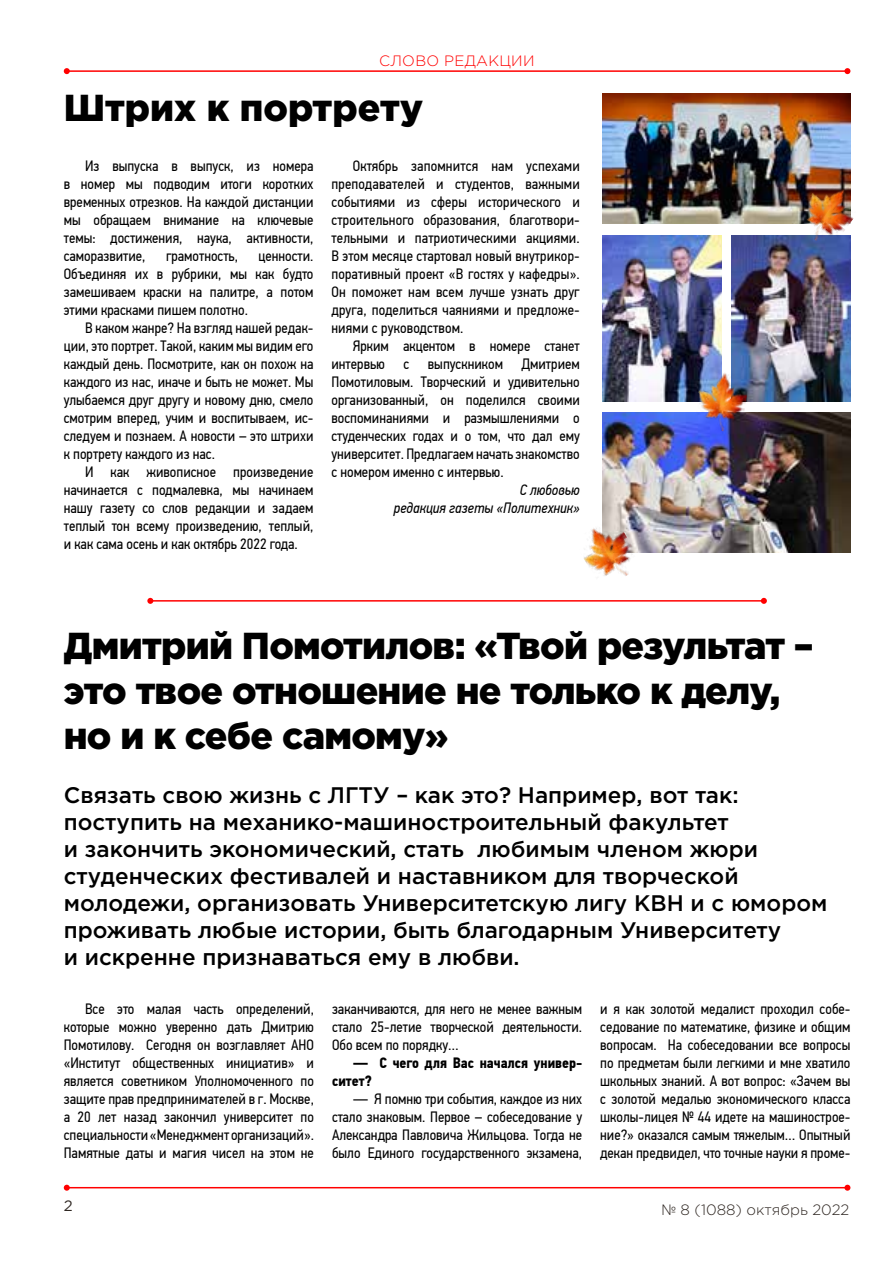
<style>
.page{position:relative;width:893px;height:1263px;background:#fff}
.page>*{position:absolute;margin:0;border:0;box-sizing:border-box;transform-origin:0 0}
.t1{font:900 37.5px/45px "Gotham Pro";letter-spacing:-.02em;color:#000}
.t2{font:900 37.5px "Gotham Pro";color:#000}
.t3{font:500 22.5px/27px "Gotham Pro";color:#000}
.t4{font:15px/18px "PF Din Text Cond Pro";color:#000;text-align:justify}
.t5{font:italic 15px/18px "PF Din Text Cond Pro";color:#000;text-align:right}
.t6{font:700 15px/18px "PF Din Text Cond Pro";color:#000}
.t7{font:300 15px "Gotham Pro";color:#2f2722}
.t8{font:300 15px "Gotham Pro";letter-spacing:.02em;color:#f00}
.t9{font:15px "Gotham Pro";color:#2f2722}
</style>
<div class="page">
<hr style="left:67px;top:70px;width:780px;height:2px;background:#f00">
<svg style="left:64px;top:68px;width:6px;height:6px"></svg>
<svg style="left:844px;top:68px;width:6px;height:6px"></svg>
<hr style="left:67px;top:1187px;width:780px;height:1px;background:#f00">
<svg style="left:64px;top:1185px;width:6px;height:6px"></svg>
<svg style="left:844px;top:1185px;width:6px;height:6px"></svg>
<hr style="left:150px;top:600px;width:614px;height:2px;background:#f00">
<svg style="left:147px;top:598px;width:6px;height:6px"></svg>
<svg style="left:761px;top:598px;width:6px;height:6px"></svg>
<img style="left:602px;top:235px;width:119px;height:167px">
<img style="left:731px;top:235px;width:119px;height:167px">
<img style="left:602px;top:94px;width:248px;height:130px">
<img style="left:602px;top:412px;width:248px;height:141px">
<img style="left:583px;top:516px;width:60px;height:60px">
<img style="left:791px;top:176px;width:63px;height:75px">
<img style="left:693px;top:369px;width:57px;height:65px">
<p class="t8" style="left:379px;top:53px;width:157px">СЛОВО РЕДАКЦИИ</p>
<h1 class="t2" style="left:64px;top:86px;width:361px">Штрих к портрету</h1>
<p class="t4" style="left:64px;top:157px;width:251px;text-indent:21px">Из выпуска в выпуск, из номера в номер мы подводим итоги коротких временных отрезков. На каждой дистанции мы обращаем внимание на ключевые темы: достижения, наука, активности, саморазвитие,</p>
<p class="t4" style="left:331px;top:157px;width:250px;text-indent:21px">Октябрь запомнится нам успехами преподавателей и студентов, важными событиями из сферы исторического и строительного образования, благотвори&shy;тельными и патриотическими акциями.<br>В этом месяце стартовал новый внутрикор&shy;поративный проект «В гостях у кафедры».<br>Он поможет нам всем лучше узнать друг друга, поделиться чаяниями и предложе&shy;ниями с руководством.</p>
<p class="t4" style="left:331px;top:337px;width:250px;text-indent:21px">Ярким акцентом в номере станет интервью с выпускником Дмитрием Помотиловым. Творческий и удивительно организованный, он поделился своими воспоминаниями и размышлениями о студенческих годах и о том, что дал ему университет. Предлагаем начать знакомство с номером именно с интервью.</p>
<p class="t5" style="left:394px;top:481px;width:187px">С любовью<br>редакция газеты «Политехник»</p>
<p class="t4" style="left:64px;top:247px;width:251px;text-indent:195px">ценности.<br>Объединяя их в рубрики, мы как будто замешиваем краски на палитре, а потом этими красками пишем полотно.</p>
<p class="t4" style="left:64px;top:319px;width:251px;text-indent:21px">В каком жанре? На взгляд нашей редак&shy;ции, это портрет. Такой, каким мы видим его каждый день. Посмотрите, как он похож на каждого из нас, иначе и быть не может. Мы улыбаемся друг другу и новому дню, смело смотрим вперед, учим и воспитываем, ис&shy;следуем и познаем. А новости – это штрихи к портрету каждого из нас.</p>
<p class="t4" style="left:64px;top:463px;width:251px;text-indent:21px">И как живописное произведение начинается с подмалевка, мы начинаем нашу газету со слов редакции и задаем теплый тон всему произведению, теплый, и как сама осень и как октябрь 2022 года.</p>
<p class="t4" style="left:166px;top:247px;width:74px">грамотность,</p>
<h1 class="t1" style="left:64px;top:622px;width:751px">Дмитрий Помотилов: «Твой результат – это твое отношение не только к делу, но и к себе самому»</h1>
<p class="t3" style="left:64px;top:781px;width:765px">Связать свою жизнь с ЛГТУ – как это? Например, вот так: поступить на механико-машиностроительный факультет<br>и закончить экономический, стать любимым членом жюри студенческих фестивалей и наставником для творческой молодежи, организовать Университетскую лигу КВН и с юмором проживать любые истории, быть благодарным Университету<br>и искренне признаваться ему в любви.</p>
<p class="t4" style="left:64px;top:1000px;width:252px;text-indent:21px">Все это малая часть определений, которые можно уверенно дать Дмитрию Помотилову. Сегодня он возглавляет АНО «Институт общественных инициатив» и является советником Уполномоченного по защите прав предпринимателей в г. Москве, а 20 лет назад закончил университет по специальности «Менеджмент организаций».<br>Памятные даты и магия чисел на этом не</p>
<p class="t4" style="left:332px;top:1000px;width:252px">заканчиваются, для него не менее важным стало 25-летие творческой деятельности.<br>Обо всем по порядку…</p>
<p class="t4" style="left:600px;top:1000px;width:252px">и я как золотой медалист проходил собе&shy;седование по математике, физике и общим вопросам. На собеседовании все вопросы по предметам были легкими и мне хватило школьных знаний. А вот вопрос: «Зачем вы с золотой медалью экономического класса школы-лицея № 44 идете на машинострое&shy;ние?» оказался самым тяжелым… Опытный декан предвидел, что точные науки я проме-</p>
<p class="t6" style="left:332px;top:1054px;width:252px;text-indent:21px">— С чего для Вас начался универ&shy;ситет?</p>
<p class="t4" style="left:332px;top:1090px;width:252px;text-indent:21px">— Я помню три события, каждое из них стало знаковым. Первое – собеседование у Александра Павловича Жильцова. Тогда не было Единого государственного экзамена,</p>
<p class="t9" style="left:64px;top:1197px;width:10px">2</p>
<p class="t7" style="left:662px;top:1202px;width:189px">№ 8 (1088) октябрь 2022</p>
</div>
